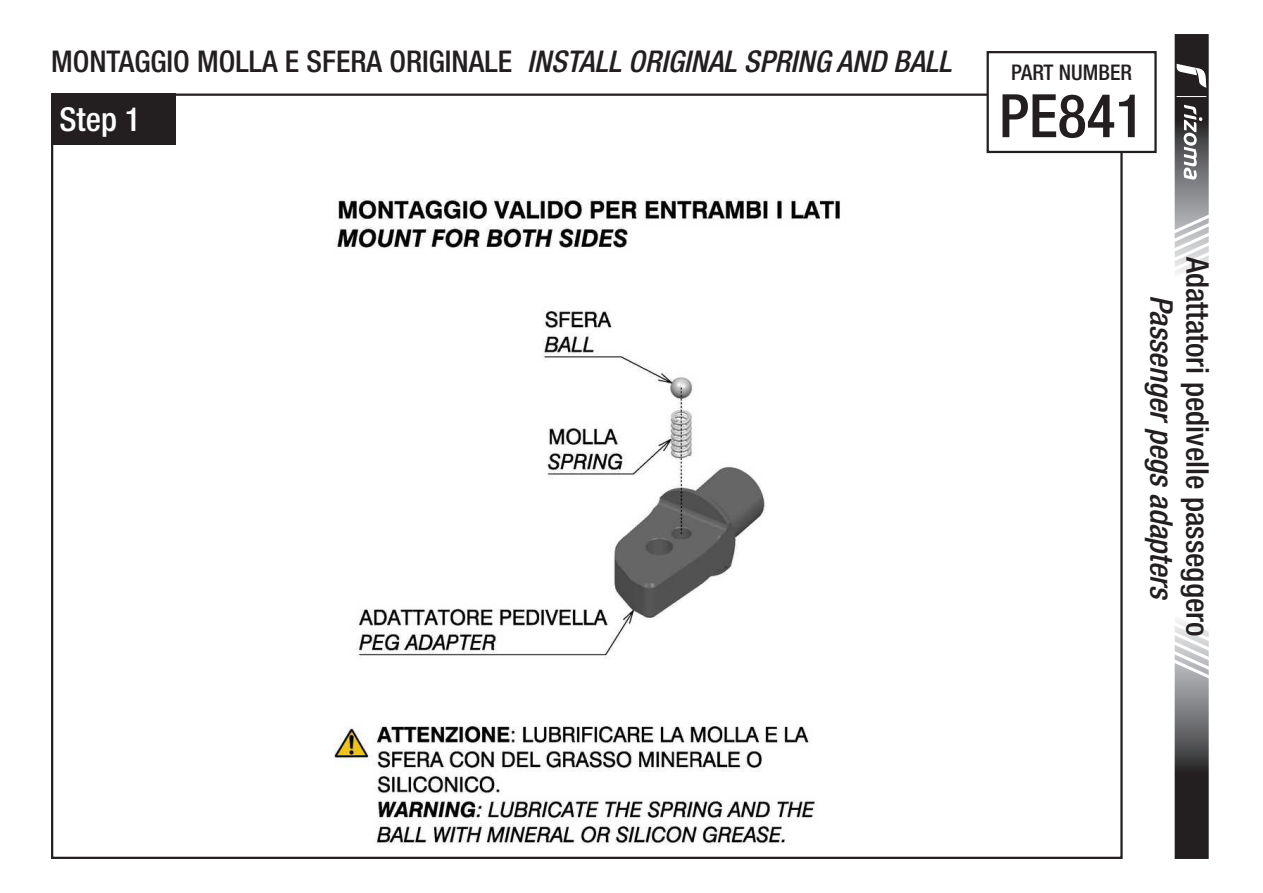
<style>
.page{position:relative;width:1263px;height:893px;background:#fff}
.page>*{position:absolute;margin:0;border:0;box-sizing:border-box;transform-origin:0 0}
.t1{font:500 condensed 60px "Helvetica Neue LT Std";color:#231f20}
.t2{font:500 condensed 33px "Helvetica Neue LT Std";color:#fff}
.t3{font:500 condensed 31.2px "Helvetica Neue LT Std";color:#231f20}
.t4{font:italic 500 condensed 31.2px "Helvetica Neue LT Std";color:#231f20}
.t5{font:500 condensed 30px "Helvetica Neue LT Std";color:#231f20}
.t6{font:500 condensed 21.6px "Helvetica Neue LT Std";color:#231f20}
.s1{font-style:italic}
</style>
<div class="page">
<img style="left:333px;top:198px;width:507px;height:647px">
<div style="left:51px;top:94px;width:124px;height:51px;background:#231f20"></div>
<svg style="left:1174px;top:620px;width:35px;height:239px"></svg>
<svg style="left:1174px;top:34px;width:35px;height:240px"></svg>
<div style="left:986px;top:51px;width:171px;height:102px;border:2px solid #231f20"></div>
<p class="t5" style="left:51px;top:44px;width:902px">MONTAGGIO MOLLA E SFERA ORIGINALE <span class="s1">INSTALL ORIGINAL SPRING AND BALL</span></p>
<p class="t2" style="left:60px;top:99px;width:83px">Step 1</p>
<p class="t6" style="left:1011px;top:59px;width:122px">PART NUMBER</p>
<h1 class="t1" style="left:999px;top:80px;width:147px">PE841</h1>
<p class="t3" style="left:1216px;top:257px;width:381px;rotate:90deg">Adattatori pedivelle passeggero</p>
<p class="t4" style="left:1180px;top:295px;width:307px;rotate:90deg">Passenger pegs adapters</p>
</div>
